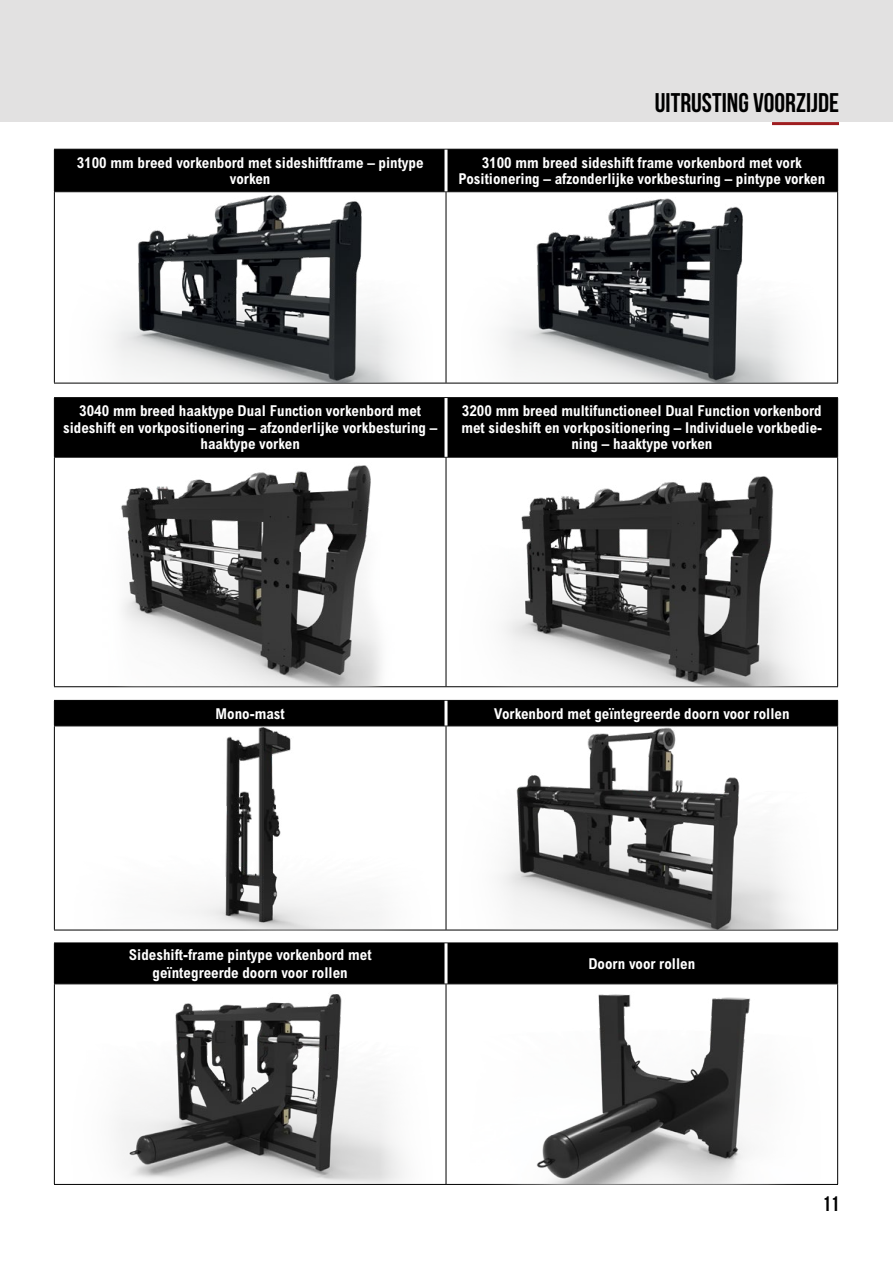
<style>
.page{position:relative;width:893px;height:1263px;background:#fff}
.page>*{position:absolute;margin:0;border:0;box-sizing:border-box;transform-origin:0 0}
.t1{font:700 27px "Bebas Neue";color:#000}
.t2{font:700 21px "Bebas Neue";color:#000}
.t3{font:700 condensed 15px/16.5px "Arial MT Std";color:#fff;text-align:center}
</style>
<div class="page">
<div style="left:0;top:0;width:893px;height:122px;background:#e2e1e1"></div>
<hr style="left:772px;top:122px;width:67px;height:3px;background:#9e1d20">
<div style="left:55px;top:150px;width:782px;height:41px;background:#000"></div>
<hr style="left:54px;top:149px;width:392px;height:1px;background:#000">
<hr style="left:54px;top:150px;width:1px;height:41px;background:#000">
<hr style="left:446px;top:149px;width:392px;height:1px;background:#000">
<hr style="left:837px;top:150px;width:1px;height:41px;background:#000">
<hr style="left:54px;top:191px;width:392px;height:1px;background:#000">
<hr style="left:54px;top:192px;width:1px;height:191px;background:#000">
<hr style="left:446px;top:191px;width:392px;height:1px;background:#000">
<hr style="left:446px;top:192px;width:1px;height:191px;background:#000">
<hr style="left:837px;top:192px;width:1px;height:191px;background:#000">
<hr style="left:54px;top:383px;width:392px;height:1px;background:#000">
<hr style="left:446px;top:383px;width:392px;height:1px;background:#000">
<hr style="left:444px;top:150px;width:3px;height:41px;background:#fff">
<img style="left:59px;top:192px;width:382px;height:191px">
<img style="left:451px;top:192px;width:381px;height:191px">
<div style="left:54px;top:700px;width:784px;height:25px;background:#000"></div>
<hr style="left:54px;top:725px;width:392px;height:1px;background:#000">
<hr style="left:54px;top:726px;width:1px;height:204px;background:#000">
<hr style="left:446px;top:725px;width:392px;height:1px;background:#000">
<hr style="left:446px;top:726px;width:1px;height:204px;background:#000">
<hr style="left:837px;top:726px;width:1px;height:204px;background:#000">
<hr style="left:54px;top:930px;width:392px;height:1px;background:#000">
<hr style="left:446px;top:930px;width:392px;height:1px;background:#000">
<hr style="left:444px;top:701px;width:3px;height:24px;background:#fff">
<img style="left:61px;top:726px;width:381px;height:204px">
<img style="left:451px;top:726px;width:381px;height:204px">
<div style="left:55px;top:398px;width:782px;height:59px;background:#000"></div>
<hr style="left:54px;top:397px;width:392px;height:1px;background:#000">
<hr style="left:54px;top:398px;width:1px;height:59px;background:#000">
<hr style="left:446px;top:397px;width:392px;height:1px;background:#000">
<hr style="left:837px;top:398px;width:1px;height:59px;background:#000">
<hr style="left:54px;top:457px;width:392px;height:1px;background:#000">
<hr style="left:54px;top:458px;width:1px;height:228px;background:#000">
<hr style="left:446px;top:457px;width:392px;height:1px;background:#000">
<hr style="left:446px;top:458px;width:1px;height:228px;background:#000">
<hr style="left:837px;top:458px;width:1px;height:228px;background:#000">
<hr style="left:54px;top:686px;width:392px;height:1px;background:#000">
<hr style="left:446px;top:686px;width:392px;height:1px;background:#000">
<hr style="left:444px;top:398px;width:3px;height:59px;background:#fff">
<img style="left:121px;top:465px;width:260px;height:221px">
<img style="left:504px;top:476px;width:293px;height:210px">
<div style="left:55px;top:943px;width:782px;height:40px;background:#000"></div>
<svg style="left:55px;top:984px;width:782px;height:200px"></svg>
<hr style="left:54px;top:942px;width:392px;height:1px;background:#000">
<hr style="left:54px;top:943px;width:1px;height:40px;background:#000">
<hr style="left:446px;top:942px;width:392px;height:1px;background:#000">
<hr style="left:837px;top:943px;width:1px;height:40px;background:#000">
<hr style="left:54px;top:983px;width:392px;height:1px;background:#000">
<hr style="left:54px;top:984px;width:1px;height:200px;background:#000">
<hr style="left:446px;top:983px;width:392px;height:1px;background:#000">
<hr style="left:446px;top:984px;width:1px;height:200px;background:#000">
<hr style="left:837px;top:984px;width:1px;height:200px;background:#000">
<hr style="left:54px;top:1184px;width:392px;height:1px;background:#000">
<hr style="left:446px;top:1184px;width:392px;height:1px;background:#000">
<hr style="left:444px;top:943px;width:3px;height:40px;background:#fff">
<img style="left:64px;top:985px;width:374px;height:199px">
<img style="left:461px;top:981px;width:368px;height:204px">
<h1 class="t1" style="left:655px;top:88px;width:186px">UITRUSTING VOORZIJDE</h1>
<p class="t3" style="left:77px;top:154px;width:348px">3100 mm breed vorkenbord met sideshiftframe – pintype vorken</p>
<p class="t3" style="left:458px;top:154px;width:368px">3100 mm breed sideshift frame vorkenbord met vork<br>Positionering – afzonderlijke vorkbesturing – pintype vorken</p>
<p class="t3" style="left:63px;top:403px;width:376px">3040 mm breed haaktype Dual Function vorkenbord met sideshift en vorkpositionering – afzonderlijke vorkbesturing – haaktype vorken</p>
<p class="t3" style="left:461px;top:403px;width:362px">3200 mm breed multifunctioneel Dual Function vorkenbord met sideshift en vorkpositionering – Individuele vorkbedie&shy;ning – haaktype vorken</p>
<p class="t3" style="left:216px;top:705px;width:71px">Mono-mast</p>
<p class="t3" style="left:494px;top:705px;width:297px">Vorkenbord met geïntegreerde doorn voor rollen</p>
<p class="t3" style="left:129px;top:945px;width:244px;line-height:18px">Sideshift-frame pintype vorkenbord met geïntegreerde doorn voor rollen</p>
<p class="t3" style="left:588px;top:955px;width:108px">Doorn voor rollen</p>
<h2 class="t2" style="left:822px;top:1192px;width:18px">11</h2>
</div>
